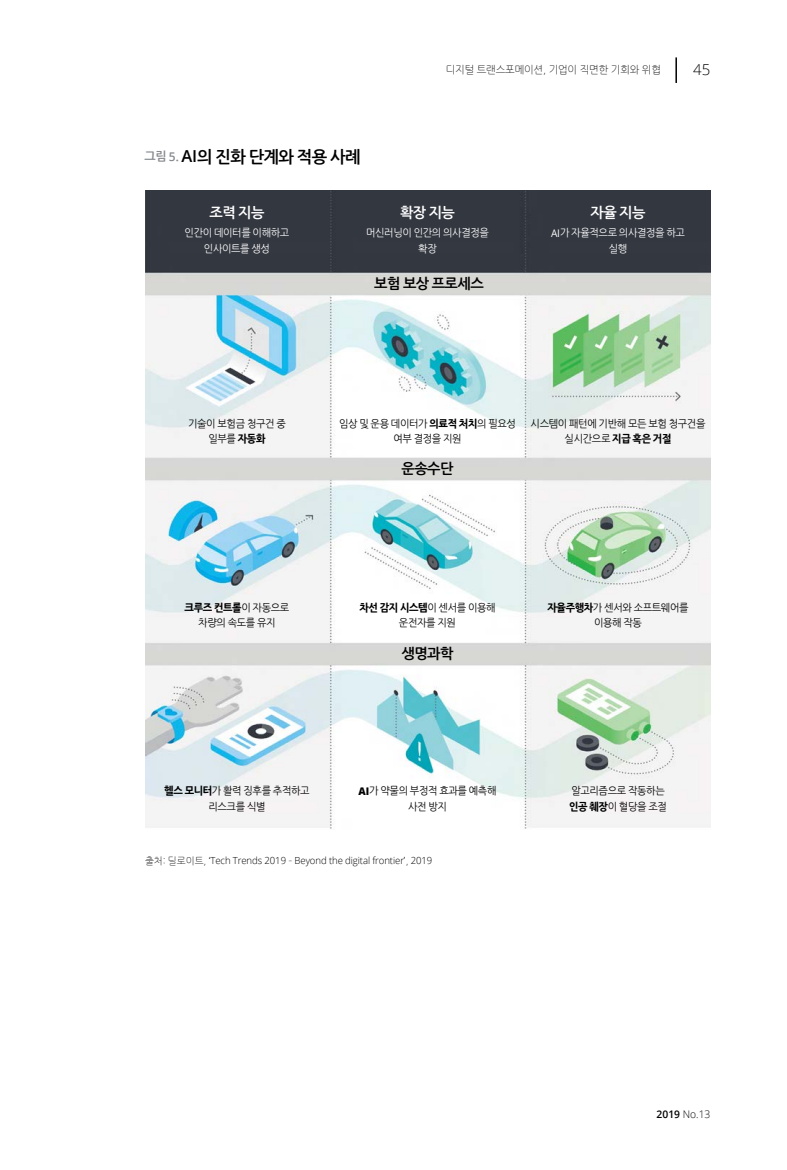
<style>
.page{position:relative;width:787px;height:1170px;background:#fff}
.page>*{position:absolute;margin:0;border:0;box-sizing:border-box;transform-origin:0 0}
.t1{font:16.5px "Nanum Gothic OTF Bold";letter-spacing:-.04em;color:#000}
.t2{font:300 15px "Open Sans";color:#000}
.t3{font:14.25px "Nanum Gothic OTF Bold";letter-spacing:-.04em;color:#000}
.t4{font:14.25px "Nanum Gothic OTF Bold";letter-spacing:-.04em;color:#fff}
.t5{font:10.5px/15.8px "Nanum Gothic OTF";letter-spacing:-.04em;color:#000;text-align:center;scale:.96 1}
.t6{font:10.5px/15.8px "Nanum Gothic OTF";letter-spacing:-.04em;color:#fff;text-align:center;scale:.96 1}
.t7{font:700 10.5px "Nanum Gothic OTF Extra";letter-spacing:-.04em;color:#000;scale:.96 1}
.t8{font:10.5px "Nanum Gothic OTF Light";letter-spacing:-.02em;color:#000}
.t9{font:300 10.5px "Open Sans";color:#000}
.t10{font:300 9.75px "Open Sans";letter-spacing:-.01em;color:#000}
.s1{font-size:12px;color:#878a8f}
.s2{font-family:"Open Sans";font-weight:600;font-size:12px;color:#878a8f}
.s3{font-family:"Open Sans";font-weight:600}
.s4{font-family:"Open Sans"}
.s5{font-family:"Nanum Gothic OTF Extra";font-weight:700}
.s6{font-family:"Nanum Gothic OTF";font-weight:400}
.s7{font-family:"Open Sans";font-weight:800}
.s8{font-family:"Nanum Gothic OTF Light";font-weight:400}
.s9{font-weight:600}
</style>
<div class="page">
<img style="left:145px;top:191px;width:565px;height:638px">
<hr style="left:675px;top:57px;width:2px;height:26px;background:#000">
<p class="t8" style="left:446px;top:65px;width:217px">디지털 트랜스포메이션, 기업이 직면한 기회와 위협</p>
<h2 class="t2" style="left:693px;top:59px;width:19px">45</h2>
<h1 class="t1" style="left:145px;top:148px;width:217px"><span class="s1">그림</span> <span class="s2">5</span><span class="s1">.</span> <span class="s3">AI</span>의 진화 단계와 적용 사례</h1>
<h3 class="t4" style="left:209px;top:205px;width:56px">조력 지능</h3>
<p class="t6" style="left:185px;top:225px;width:111px">인간이 데이터를 이해하고 인사이트를 생성</p>
<h3 class="t4" style="left:400px;top:205px;width:56px">확장 지능</h3>
<p class="t6" style="left:366px;top:225px;width:129px">머신러닝이 인간의 의사결정을 확장</p>
<h3 class="t3" style="left:374px;top:276px;width:111px">보험 보상 프로세스</h3>
<h3 class="t4" style="left:590px;top:205px;width:56px">자율 지능</h3>
<p class="t6" style="left:551px;top:225px;width:141px"><span class="s4">AI</span>가 자율적으로 의사결정을 하고 실행</p>
<p class="t5" style="left:188px;top:415px;width:103px">기술이 보험금 청구건 중 일부를 <span class="s5">자동화</span></p>
<p class="t5" style="left:339px;top:415px;width:186px">임상 및 운용 데이터가 <span class="s5">의료적 처치</span>의 필요성 여부 결정을 지원</p>
<h3 class="t3" style="left:401px;top:461px;width:53px">운송수단</h3>
<p class="t5" style="left:530px;top:415px;width:184px">시스템이 패턴에 기반해 모든 보험 청구건을</p>
<p class="t7" style="left:564px;top:432px;width:113px"><span class="s6">실시간으로</span> 지급 혹은 거절</p>
<p class="t7" style="left:185px;top:601px;width:111px">크루즈 컨트롤<span class="s6">이 자동으로</span></p>
<p class="t5" style="left:198px;top:614px;width:82px">차량의 속도를 유지</p>
<p class="t7" style="left:359px;top:601px;width:143px">차선 감지 시스템<span class="s6">이 센서를 이용해</span></p>
<p class="t5" style="left:399px;top:614px;width:61px">운전자를 지원</p>
<h3 class="t3" style="left:401px;top:646px;width:53px">생명과학</h3>
<p class="t5" style="left:164px;top:782px;width:153px"><span class="s5">헬스 모니터</span>가 활력 징후를 추적하고 리스크를 식별</p>
<p class="t5" style="left:358px;top:782px;width:145px"><span class="s7">AI</span>가 약물의 부정적 효과를 예측해 사전 방지</p>
<p class="t10" style="left:145px;top:853px;width:289px"><span class="s8">출처: 딜로이트, ‘</span>Tech Trends 2019 <span class="s8">–</span> Beyond the digital frontier<span class="s8">’,</span> 2019</p>
<p class="t5" style="left:547px;top:599px;width:148px"><span class="s5">자율주행차</span>가 센서와 소프트웨어를 이용해 작동</p>
<p class="t5" style="left:569px;top:782px;width:103px;text-align:left">알고리즘으로 작동하는 <span class="s5">인공 췌장</span>이 혈당을 조절</p>
<p class="t9" style="left:656px;top:1107px;width:55px"><span class="s9">2019</span> No.13</p>
</div>
